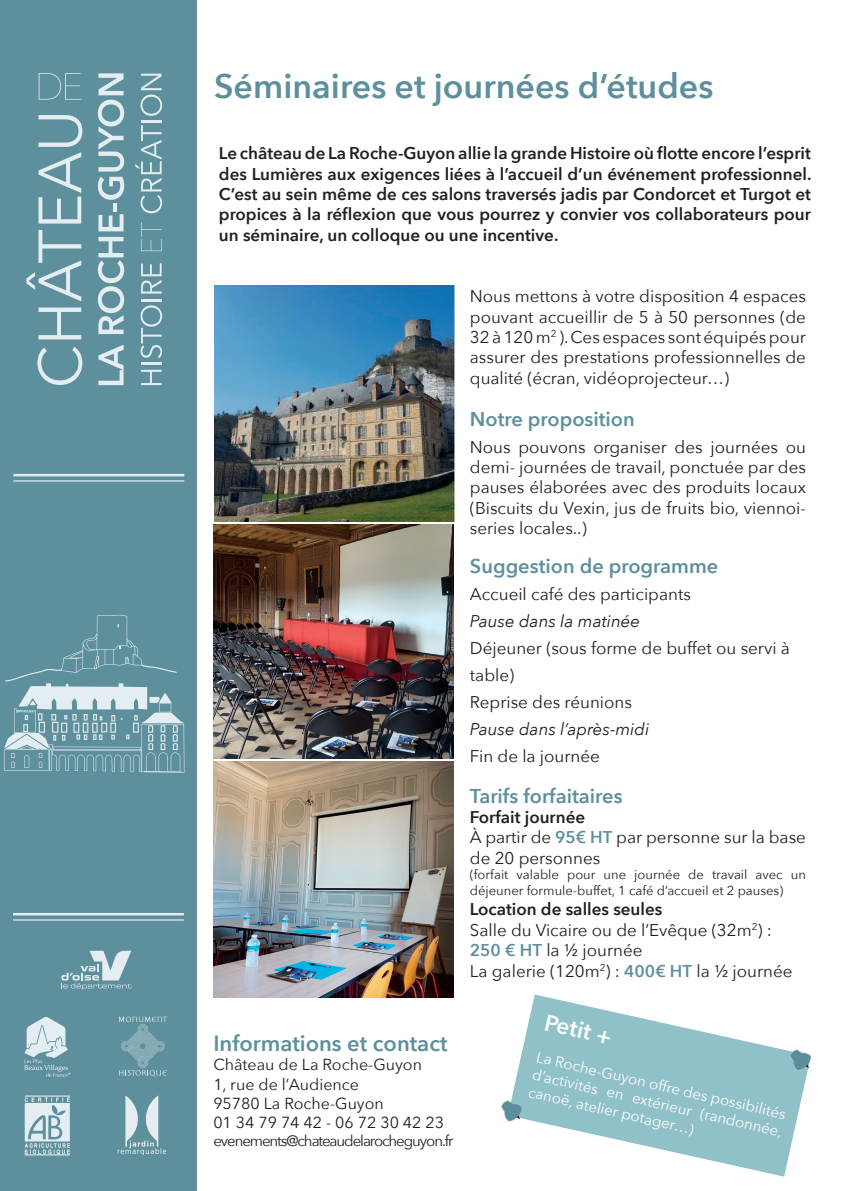
<style>
.page{position:relative;width:842px;height:1191px;background:#fff}
.page>*{position:absolute;margin:0;border:0;box-sizing:border-box;transform-origin:0 0}
.t1{font:600 34px "Avenir Next";color:#5d909c}
.t2{font:600 23px "Avenir Next";color:#fff}
.t3{font:600 22px "Avenir Next";color:#5d909c}
.t4{font:600 20px "Avenir Next";color:#5d909c}
.t5{font:17px/20.4px "Avenir Next";color:#231f20}
.t6{font:600 17px/20.4px "Avenir Next";color:#231f20;text-align:justify}
.t7{font:italic 17px "Avenir Next";color:#231f20}
.t8{font:16px/19.2px "Avenir Next";color:#231f20}
.t9{font:15px/18px "Avenir Next";color:#fff;text-align:justify}
.t10{font:15px "Avenir Next";letter-spacing:-.07em;color:#231f20}
.t11{font:13px/15.6px "Avenir Next";color:#231f20}
.s1{font-weight:600}
.s2{font-weight:600;color:#5d909c}
</style>
<div class="page">
<div style="left:1px;top:0;width:196px;height:1191px;background:#5d8f9c"></div>
<svg style="left:61px;top:950px;width:70px;height:39px"></svg>
<svg style="left:119px;top:1016px;width:48px;height:60px"></svg>
<svg style="left:25px;top:1017px;width:45px;height:60px"></svg>
<svg style="left:24px;top:1095px;width:46px;height:60px"></svg>
<svg style="left:118px;top:1095px;width:48px;height:60px"></svg>
<hr style="left:13px;top:474px;width:171px;height:2px;background:#e4edf2">
<hr style="left:13px;top:480px;width:171px;height:1px;background:#e4edf2">
<hr style="left:13px;top:913px;width:171px;height:2px;background:#e4edf2">
<hr style="left:13px;top:919px;width:171px;height:1px;background:#e4edf2">
<img style="left:213px;top:524px;width:241px;height:234px">
<img style="left:213px;top:761px;width:241px;height:236px">
<img style="left:214px;top:285px;width:240px;height:236px">
<svg style="left:516px;top:994px;width:283px;height:182px;fill:#90c0c8"></svg>
<img style="left:501px;top:1077px;width:28px;height:87px">
<img style="left:787px;top:1026px;width:24px;height:87px">
<svg style="left:37px;top:347px;width:45px;height:38px"></svg>
<svg style="left:39px;top:307px;width:42px;height:32px"></svg>
<svg style="left:26px;top:230px;width:55px;height:71px"></svg>
<svg style="left:39px;top:115px;width:43px;height:108px"></svg>
<svg style="left:39px;top:73px;width:42px;height:27px"></svg>
<svg style="left:98px;top:345px;width:26px;height:40px"></svg>
<svg style="left:98px;top:237px;width:26px;height:97px"></svg>
<svg style="left:98px;top:73px;width:26px;height:158px"></svg>
<svg style="left:141px;top:370px;width:21px;height:15px"></svg>
<hr style="left:141px;top:362px;width:21px;height:2px;background:#e4edf2">
<svg style="left:141px;top:305px;width:21px;height:53px"></svg>
<hr style="left:141px;top:299px;width:21px;height:2px;background:#e4edf2">
<svg style="left:141px;top:263px;width:21px;height:30px"></svg>
<svg style="left:141px;top:222px;width:21px;height:29px"></svg>
<svg style="left:135px;top:125px;width:27px;height:88px"></svg>
<hr style="left:141px;top:120px;width:21px;height:2px;background:#e4edf2">
<svg style="left:141px;top:74px;width:21px;height:42px"></svg>
<svg style="left:4px;top:615px;width:181px;height:157px"></svg>
<h1 class="t1" style="left:214px;top:57px;width:501px">Séminaires et journées d’études</h1>
<p class="t6" style="left:219px;top:143px;width:594px">Le château de La Roche-Guyon allie la grande Histoire où flotte encore l’esprit des Lumières aux exigences liées à l’accueil d’un événement professionnel.<br>C’est au sein même de ces salons traversés jadis par Condorcet et Turgot et propices à la réflexion que vous pourrez y convier vos collaborateurs pour un séminaire, un colloque ou une incentive.</p>
<p class="t5" style="left:470px;top:285px;width:338px;text-align:justify">Nous mettons à votre disposition 4 espaces pouvant accueillir de 5 à 50 personnes (de 32 à 120 m<sup>2</sup> ). Ces espaces sont équipés pour assurer des prestations professionnelles de qualité (écran, vidéoprojecteur…)</p>
<p class="t4" style="left:470px;top:401px;width:166px">Notre proposition</p>
<p class="t5" style="left:470px;top:436px;width:338px;text-align:justify">Nous pouvons organiser des journées ou demi- journées de travail, ponctuée par des pauses élaborées avec des produits locaux (Biscuits du Vexin, jus de fruits bio, viennoi&shy;series locales..)</p>
<p class="t3" style="left:213px;top:1024px;width:236px">Informations et contact</p>
<p class="t8" style="left:213px;top:1054px;width:232px">Château de La Roche-Guyon<br>1, rue de l’Audience<br>95780 La Roche-Guyon<br>01 34 79 74 42 - 06 72 30 42 23</p>
<p class="t10" style="left:213px;top:1128px;width:242px">evenements@chateaudelarocheguyon.fr</p>
<p class="t4" style="left:470px;top:548px;width:250px">Suggestion de programme</p>
<p class="t5" style="left:470px;top:582px;width:223px">Accueil café des participants</p>
<p class="t7" style="left:470px;top:606px;width:172px">Pause dans la matinée</p>
<p class="t5" style="left:470px;top:633px;width:322px;line-height:27px">Déjeuner (sous forme de buffet ou servi à table)<br>Reprise des réunions</p>
<p class="t7" style="left:470px;top:714px;width:181px">Pause dans l’après-midi</p>
<p class="t5" style="left:470px;top:744px;width:132px">Fin de la journée</p>
<p class="t4" style="left:470px;top:778px;width:154px">Tarifs forfaitaires</p>
<p class="t5" style="left:470px;top:806px;width:338px"><span class="s1">Forfait journée<br></span>À partir de <span class="s2">95€ HT</span> par personne sur la base de 20 personnes</p>
<p class="t11" style="left:470px;top:866px;width:338px">(forfait valable pour une journée de travail avec un déjeuner formule-buffet, 1 café d’accueil et 2 pauses)</p>
<p class="t5" style="left:470px;top:898px;width:324px"><span class="s1">Location de salles seules<br></span>Salle du Vicaire ou de l’Evêque (32m<sup>2</sup>) :<br><span class="s2">250 € HT</span> la ½ journée<br>La galerie (120m<sup>2</sup>) : <span class="s2">400€ HT</span> la ½ journée</p>
<h2 class="t2" style="left:549px;top:1002px;width:70px;rotate:13deg">Petit +</h2>
<p class="t9" style="left:539px;top:1047px;width:258px;rotate:13deg">La Roche-Guyon offre des possibilités d’activités en extérieur (randonnée, canoë, atelier potager…)</p>
</div>
